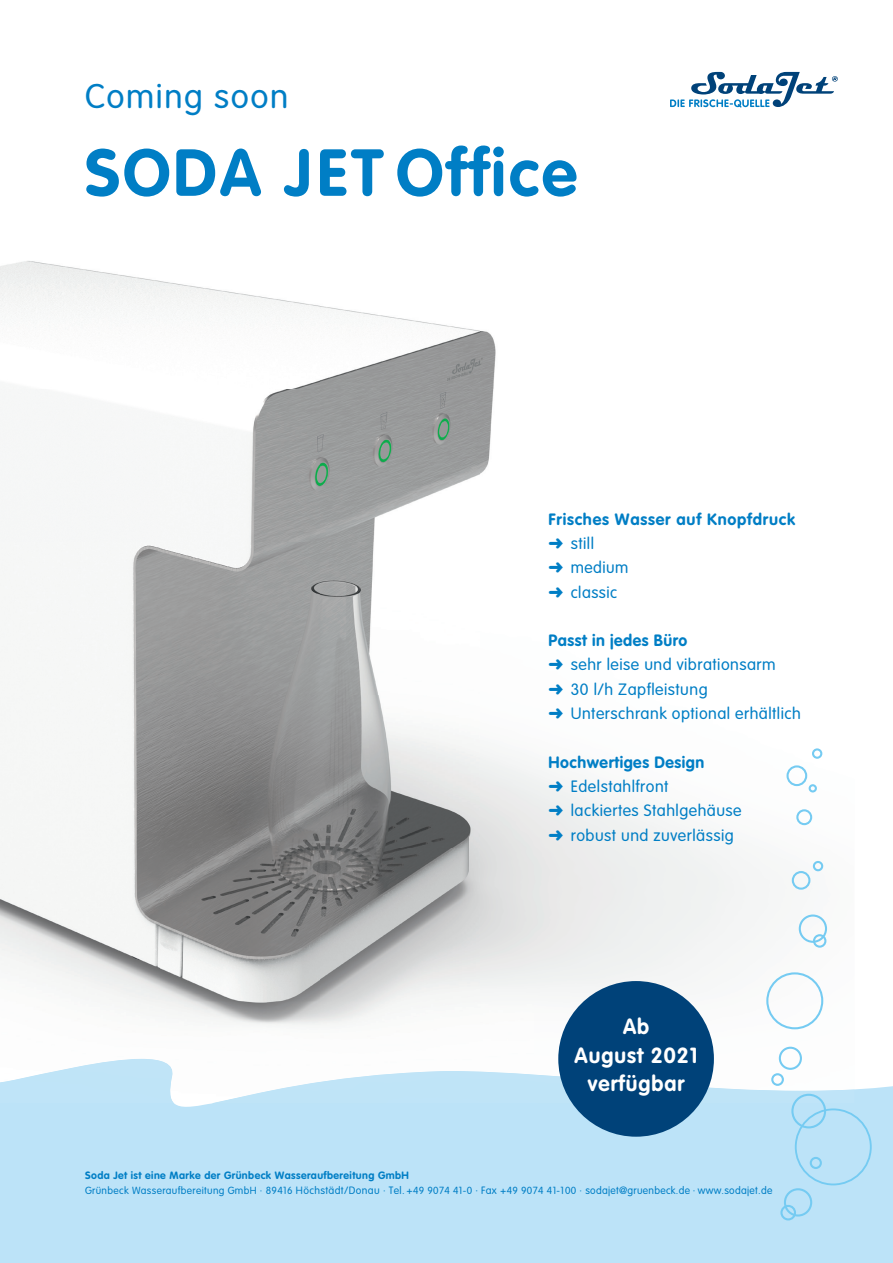
<style>
.page{position:relative;width:893px;height:1263px;background:#fff}
.page>*{position:absolute;margin:0;border:0;box-sizing:border-box;transform-origin:0 0}
.t1{font:700 65.25px "VAG Rounded";letter-spacing:.045em;color:#007ec5}
.t2{font:300 33.75px "VAG Rounded";letter-spacing:.045em;color:#007ec5}
.t3{font:700 21.6px/28.8px "VAG Rounded";letter-spacing:.045em;color:#fff;text-align:center}
.t4{font:300 16.2px/24.3px "VAG Rounded";letter-spacing:.03em;color:#007ec5}
.t5{font:700 16.2px/24.3px "VAG Rounded";letter-spacing:.045em;color:#007ec5}
.t6{font:700 10.5px "VAG Rounded";letter-spacing:.04em;color:#007ec5}
.t7{font:300 10.2px "VAG Rounded";letter-spacing:.035em;color:#007ec5}
.s1{font-weight:300}
.s2{font-weight:700}
.s3{font-size:10.5px}
</style>
<div class="page">
<div style="left:0;top:1086px;width:893px;height:177px;background:#bce3f8"></div>
<img style="left:0;top:261px;width:801px;height:740px">
<img style="left:801px;top:749px;width:27px;height:314px">
<img style="left:126px;top:1001px;width:141px;height:58px">
<img style="left:267px;top:1001px;width:534px;height:79px">
<img style="left:0;top:1059px;width:571px;height:44px">
<img style="left:701px;top:1082px;width:154px;height:21px">
<svg style="left:670px;top:72px;width:168px;height:36px"></svg>
<div style="left:812px;top:748px;width:10px;height:11px;border:2px solid #75cbf2;border-radius:50%"></div>
<div style="left:786px;top:765px;width:21px;height:21px;border:2px solid #75cbf2;border-radius:50%"></div>
<div style="left:809px;top:784px;width:8px;height:8px;border:2px solid #75cbf2;border-radius:50%"></div>
<div style="left:796px;top:809px;width:16px;height:16px;border:2px solid #75cbf2;border-radius:50%"></div>
<div style="left:792px;top:871px;width:18px;height:19px;border:2px solid #75cbf2;border-radius:50%"></div>
<div style="left:813px;top:861px;width:10px;height:10px;border:2px solid #75cbf2;border-radius:50%"></div>
<div style="left:766px;top:972px;width:57px;height:57px;border:2px solid #75cbf2;border-radius:50%"></div>
<div style="left:779px;top:1047px;width:23px;height:23px;border:2px solid #75cbf2;border-radius:50%"></div>
<div style="left:771px;top:1073px;width:13px;height:13px;border:2px solid #75cbf2;border-radius:50%"></div>
<div style="left:791px;top:1094px;width:35px;height:34px;border:2px solid #75cbf2;border-radius:50%"></div>
<div style="left:795px;top:1108px;width:77px;height:77px;border:2px solid #75cbf2;border-radius:50%"></div>
<div style="left:799px;top:914px;width:28px;height:29px;border:2px solid #75cbf2;border-radius:50%"></div>
<div style="left:813px;top:934px;width:13px;height:14px;border:2px solid #75cbf2;border-radius:50%"></div>
<div style="left:810px;top:1157px;width:12px;height:12px;border:2px solid #75cbf2;border-radius:50%"></div>
<div style="left:784px;top:1188px;width:28px;height:28px;border:2px solid #75cbf2;border-radius:50%"></div>
<div style="left:780px;top:1205px;width:16px;height:15px;border:2px solid #75cbf2;border-radius:50%"></div>
<div style="left:558px;top:981px;width:156px;height:156px;background:#004279;border-radius:50%"></div>
<h2 class="t2" style="left:85px;top:76px;width:205px">Coming soon</h2>
<h1 class="t1" style="left:85px;top:135px;width:494px">SODA JET Office</h1>
<p class="t5" style="left:549px;top:507px;width:248px">Frisches Wasser auf Knopfdruck ➜ <span class="s1">still<br></span>➜ <span class="s1">medium<br></span>➜ <span class="s1">classic</span></p>
<p class="t4" style="left:548px;top:629px;width:254px"><span class="s2">Passt in jedes Büro<br></span>➜ sehr leise und vibrationsarm<br>➜ 30 l/h Zapfleistung<br>➜ Unterschrank optional erhältlich</p>
<p class="t4" style="left:549px;top:750px;width:195px"><span class="s2">Hochwertiges Design<br></span>➜ Edelstahlfront<br>➜ lackiertes Stahlgehäuse ➜ robust und zuverlässig</p>
<h3 class="t3" style="left:575px;top:1013px;width:124px">Ab<br>August 2021 verfügbar</h3>
<p class="t6" style="left:85px;top:1169px;width:325px">Soda Jet ist eine Marke der Grünbeck Wasseraufbereitung GmbH</p>
<p class="t7" style="left:85px;top:1184px;width:689px">Grünbeck Wasseraufbereitung GmbH · 89416 <span class="s3">Höchstädt/Donau</span> · <span class="s3">Tel. +</span>49 9074 41-0 <span class="s3">· Fax +</span>49 9074 41-100 · <span class="s3">sodajet@gruenbeck.de · www.sodajet.de</span></p>
</div>
